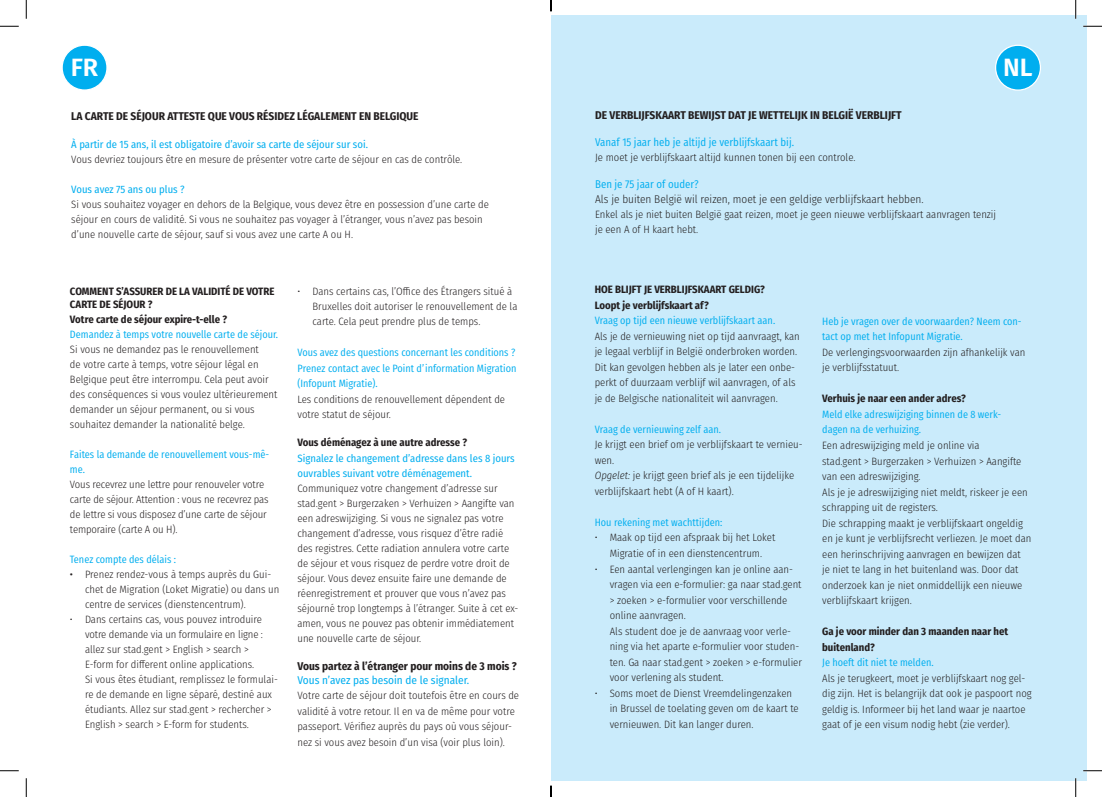
<style>
.page{position:relative;width:1102px;height:797px;background:#fff}
.page>*{position:absolute;margin:0;border:0;box-sizing:border-box;transform-origin:0 0}
.t1{font:600 25px "Fira Sans";color:#fff}
.titel{font:700 11.25px "Fira Sans Condensed";color:#231f20}
.vet_blauw{font:300 11.25px/15px "Fira Sans Condensed";color:#231f20}
.vet_blauw-2{font:11.25px "Fira Sans Condensed";color:#00aeef}
.titel-2{font:11.25px "Fira Sans Condensed";color:#00aeef}
.txt{font:300 10.62px/15px "Fira Sans Condensed";color:#231f20}
.txt_tab{font:300 10.62px/15px "Fira Sans Condensed";color:#231f20}
.tab{font:300 10.62px/15.5px "Fira Sans Condensed";color:#231f20}
.vet_blauw-3{font:10.62px/15.5px "Fira Sans Condensed";color:#00aeef}
.txt_blauw{font:10.62px/15px "Fira Sans Condensed";color:#00aeef}
.vet{font:700 10.62px/15.5px "Fira Sans Condensed";color:#231f20}
.vet-2{font:10.62px/15.5px "Fira Sans Condensed";color:#00aeef;text-align:justify}
.titel-3{font:700 10.62px/12.8px "Fira Sans Condensed";color:#231f20}
.txt_blauw-2{font:300 10.62px "Fira Sans Condensed";color:#231f20}
.txt_blauw-3{font:10.62px/15px "Fira Sans Condensed";color:#00aeef}
.vet-3{font:300 10.62px/15.5px "Fira Sans Condensed";color:#231f20}
.txt_blauw-4{font:700 10.62px "Fira Sans Condensed";color:#231f20}
.s1{font-weight:400;color:#00aeef}
.s2{font-weight:400}
.s3{font-style:italic}
</style>
<div class="page">
<div style="left:551px;top:16px;width:535px;height:765px;background:#caebfb"></div>
<div style="left:995px;top:45px;width:45px;height:45px;background:#00aeef;border-radius:50%"></div>
<div style="left:994px;top:45px;width:46px;height:46px;border:1px solid #fff;border-radius:50%"></div>
<div style="left:62px;top:45px;width:45px;height:45px;background:#00aeef;border-radius:50%"></div>
<div style="left:61px;top:45px;width:47px;height:46px;border:1px solid #fff;border-radius:50%"></div>
<svg style="left:0;top:25px;width:19px;height:2px"></svg>
<svg style="left:1083px;top:25px;width:18px;height:2px"></svg>
<svg style="left:0;top:770px;width:19px;height:1px"></svg>
<svg style="left:1083px;top:770px;width:18px;height:1px"></svg>
<svg style="left:25px;top:0;width:2px;height:19px"></svg>
<svg style="left:25px;top:778px;width:2px;height:19px"></svg>
<svg style="left:1074px;top:0;width:2px;height:19px"></svg>
<svg style="left:1075px;top:778px;width:1px;height:19px"></svg>
<svg style="left:550px;top:785px;width:1px;height:12px"></svg>
<p class="t1" style="left:71px;top:47px;width:29px">FR</p>
<p class="t1" style="left:1003px;top:47px;width:31px">NL</p>
<p class="titel" style="left:71px;top:106px;width:349px">LA CARTE DE SÉJOUR ATTESTE QUE VOUS RÉSIDEZ LÉGALEMENT EN BELGIQUE</p>
<p class="txt_blauw" style="left:71px;top:136px;width:298px">À partir de 15 ans, il est obligatoire d’avoir sa carte de séjour sur soi.</p>
<p class="txt_blauw-2" style="left:71px;top:152px;width:392px">Vous devriez toujours être en mesure de présenter votre carte de séjour en cas de contrôle.</p>
<p class="txt_blauw" style="left:71px;top:181px;width:115px">Vous avez 75 ans ou plus ?</p>
<p class="txt" style="left:71px;top:197px;width:419px">Si vous souhaitez voyager en dehors de la Belgique, vous devez être en possession d’une carte de séjour en cours de validité. Si vous ne souhaitez pas voyager à l’étranger, vous n’avez pas besoin d’une nouvelle carte de séjour, sauf si vous avez une carte A ou H.</p>
<p class="titel-3" style="left:70px;top:284px;width:206px">COMMENT S’ASSURER DE LA VALIDITÉ DE VOTRE<br>CARTE DE SÉJOUR ?</p>
<p class="txt_blauw-4" style="left:70px;top:310px;width:158px">Votre carte de séjour expire-t-elle ?</p>
<p class="txt" style="left:70px;top:326px;width:210px"><span class="s1">Demandez à temps votre nouvelle carte de séjour.<br></span>Si vous ne demandez pas le renouvellement<br>de votre carte à temps, votre séjour légal en Belgique peut être interrompu. Cela peut avoir des conséquences si vous voulez ultérieurement demander un séjour permanent, ou si vous souhaitez demander la nationalité belge.</p>
<p class="txt_blauw-3" style="left:70px;top:445px;width:201px">Faites la demande de renouvellement vous-mê&shy;me.</p>
<p class="txt" style="left:70px;top:476px;width:200px">Vous recevrez une lettre pour renouveler votre carte de séjour. Attention : vous ne recevrez pas de lettre si vous disposez d’une carte de séjour temporaire (carte A ou H).</p>
<p class="txt_blauw-3" style="left:70px;top:550px;width:108px">Tenez compte des délais :</p>
<p class="txt_tab" style="left:85px;top:566px;width:196px;text-indent:-15px"><span class="s2">•</span> Prenez rendez-vous à temps auprès du Gui&shy;chet de Migration (Loket Migratie) ou dans un centre de services (dienstencentrum).</p>
<p class="txt_tab" style="left:85px;top:611px;width:194px;text-indent:-15px">• Dans certains cas, vous pouvez introduire votre demande via un formulaire en ligne : allez sur stad.gent &gt; English &gt; search &gt; E-form for different online applications.<br>Si vous êtes étudiant, remplissez le formulai&shy;re de demande en ligne séparé, destiné aux étudiants. Allez sur stad.gent &gt; rechercher &gt; English &gt; search &gt; E-form for students.</p>
<p class="txt_tab" style="left:312px;top:284px;width:206px;text-indent:-15px">• Dans certains cas, l’Office des Étrangers situé à<br>Bruxelles doit autoriser le renouvellement de la carte. Cela peut prendre plus de temps.</p>
<p class="vet-2" style="left:297px;top:343px;width:220px">Vous avez des questions concernant les conditions ?<br>Prenez contact avec le Point d’information Migration (Infopunt Migratie).</p>
<p class="vet-3" style="left:297px;top:391px;width:209px">Les conditions de renouvellement dépendent de votre statut de séjour.</p>
<p class="titel-3" style="left:297px;top:435px;width:171px">Vous déménagez à une autre adresse ?</p>
<p class="txt_blauw" style="left:297px;top:450px;width:219px">Signalez le changement d’adresse dans les 8 jours ouvrables suivant votre déménagement.</p>
<p class="txt" style="left:297px;top:480px;width:222px">Communiquez votre changement d’adresse sur stad.gent &gt; Burgerzaken &gt; Verhuizen &gt; Aangifte van een adreswijziging. Si vous ne signalez pas votre changement d’adresse, vous risquez d’être radié des registres. Cette radiation annulera votre carte de séjour et vous risquez de perdre votre droit de séjour. Vous devez ensuite faire une demande de réenregistrement et prouver que vous n’avez pas séjourné trop longtemps à l’étranger. Suite à cet ex&shy;amen, vous ne pouvez pas obtenir immédiatement une nouvelle carte de séjour.</p>
<p class="titel" style="left:297px;top:656px;width:221px">Vous partez à l’étranger pour moins de 3 mois ?</p>
<p class="titel-2" style="left:297px;top:671px;width:173px">Vous n’avez pas besoin de le signaler.</p>
<p class="txt" style="left:297px;top:687px;width:223px;line-height:15.5px">Votre carte de séjour doit toutefois être en cours de validité à votre retour. Il en va de même pour votre passeport. Vérifiez auprès du pays où vous séjour&shy;nez si vous avez besoin d’un visa (voir plus loin).</p>
<p class="titel" style="left:595px;top:106px;width:308px">DE VERBLIJFSKAART BEWIJST DAT JE WETTELIJK IN BELGIË VERBLIJFT</p>
<p class="vet_blauw-2" style="left:595px;top:132px;width:200px">Vanaf 15 jaar heb je altijd je verblijfskaart bij.</p>
<p class="txt" style="left:595px;top:150px;width:262px">Je moet je verblijfskaart altijd kunnen tonen bij een controle.</p>
<p class="vet_blauw" style="left:595px;top:176px;width:330px"><span class="s1">Ben je 75 jaar of ouder?<br></span>Als je buiten België wil reizen, moet je een geldige verblijfskaart hebben.</p>
<p class="txt" style="left:595px;top:207px;width:402px">Enkel als je niet buiten België gaat reizen, moet je geen nieuwe verblijfskaart aanvragen tenzij je een A of H kaart hebt.</p>
<p class="vet" style="left:594px;top:281px;width:172px">HOE BLIJFT JE VERBLIJFSKAART GELDIG?</p>
<p class="vet" style="left:594px;top:296px;width:116px">Loopt je verblijfskaart af?</p>
<p class="vet_blauw-3" style="left:594px;top:311px;width:182px">Vraag op tijd een nieuwe verblijfskaart aan.</p>
<p class="txt" style="left:594px;top:328px;width:206px;line-height:15.5px">Als je de vernieuwing niet op tijd aanvraagt, kan je legaal verblijf in België onderbroken worden.<br>Dit kan gevolgen hebben als je later een onbe&shy;perkt of duurzaam verblijf wil aanvragen, of als je de Belgische nationaliteit wil aanvragen.</p>
<p class="vet_blauw-3" style="left:594px;top:420px;width:128px">Vraag de vernieuwing zelf aan.</p>
<p class="txt" style="left:594px;top:437px;width:209px;line-height:15.5px">Je krijgt een brief om je verblijfskaart te vernieu&shy;wen.</p>
<p class="txt" style="left:594px;top:468px;width:201px;line-height:15.5px"><span class="s3">Opgelet:</span> je krijgt geen brief als je een tijdelijke verblijfskaart hebt (A of H kaart).</p>
<p class="vet_blauw-3" style="left:594px;top:513px;width:129px">Hou rekening met wachttijden:</p>
<p class="tab" style="left:594px;top:530px;width:182px;text-align:center">• Maak op tijd een afspraak bij het Loket<br>Migratie of in een dienstencentrum.</p>
<p class="tab" style="left:609px;top:561px;width:193px;text-indent:-15px">• Een aantal verlengingen kan je online aan&shy;vragen via een e-formulier: ga naar stad.gent &gt; zoeken &gt; e-formulier voor verschillende online aanvragen.</p>
<p class="tab" style="left:609px;top:623px;width:194px">Als student doe je de aanvraag voor verle&shy;ning via het aparte e-formulier voor studen&shy;ten. Ga naar stad.gent &gt; zoeken &gt; e-formulier voor verlening als student.</p>
<p class="tab" style="left:609px;top:685px;width:190px;text-indent:-15px">• Soms moet de Dienst Vreemdelingenzaken in Brussel de toelating geven om de kaart te vernieuwen. Dit kan langer duren.</p>
<p class="vet_blauw-3" style="left:822px;top:312px;width:201px">Heb je vragen over de voorwaarden? Neem con&shy;tact op met het Infopunt Migratie.</p>
<p class="txt" style="left:822px;top:344px;width:205px;line-height:15.5px">De verlengingsvoorwaarden zijn afhankelijk van je verblijfsstatuut.</p>
<p class="vet" style="left:822px;top:390px;width:145px">Verhuis je naar een ander adres?</p>
<p class="vet_blauw-3" style="left:822px;top:405px;width:181px">Meld elke adreswijziging binnen de 8 werk-</p>
<p class="vet_blauw-3" style="left:822px;top:421px;width:100px">dagen na de verhuizing.</p>
<p class="txt" style="left:822px;top:437px;width:201px;line-height:15.5px">Een adreswijziging meld je online via stad.gent &gt; Burgerzaken &gt; Verhuizen &gt; Aangifte van een adreswijziging.</p>
<p class="txt" style="left:822px;top:484px;width:207px;line-height:15.5px">Als je je adreswijziging niet meldt, riskeer je een schrapping uit de registers.</p>
<p class="txt" style="left:822px;top:515px;width:211px;line-height:15.5px">Die schrapping maakt je verblijfskaart ongeldig en je kunt je verblijfsrecht verliezen. Je moet dan een herinschrijving aanvragen en bewijzen dat<br>je niet te lang in het buitenland was. Door dat onderzoek kan je niet onmiddellijk een nieuwe verblijfskaart krijgen.</p>
<p class="vet" style="left:822px;top:623px;width:187px">Ga je voor minder dan 3 maanden naar het buitenland?</p>
<p class="vet_blauw-3" style="left:822px;top:653px;width:113px">Je hoeft dit niet te melden.</p>
<p class="txt" style="left:822px;top:670px;width:211px;line-height:15.5px">Als je terugkeert, moet je verblijfskaart nog gel&shy;dig zijn. Het is belangrijk dat ook je paspoort nog geldig is. Informeer bij het land waar je naartoe gaat of je een visum nodig hebt (zie verder).</p>
</div>
